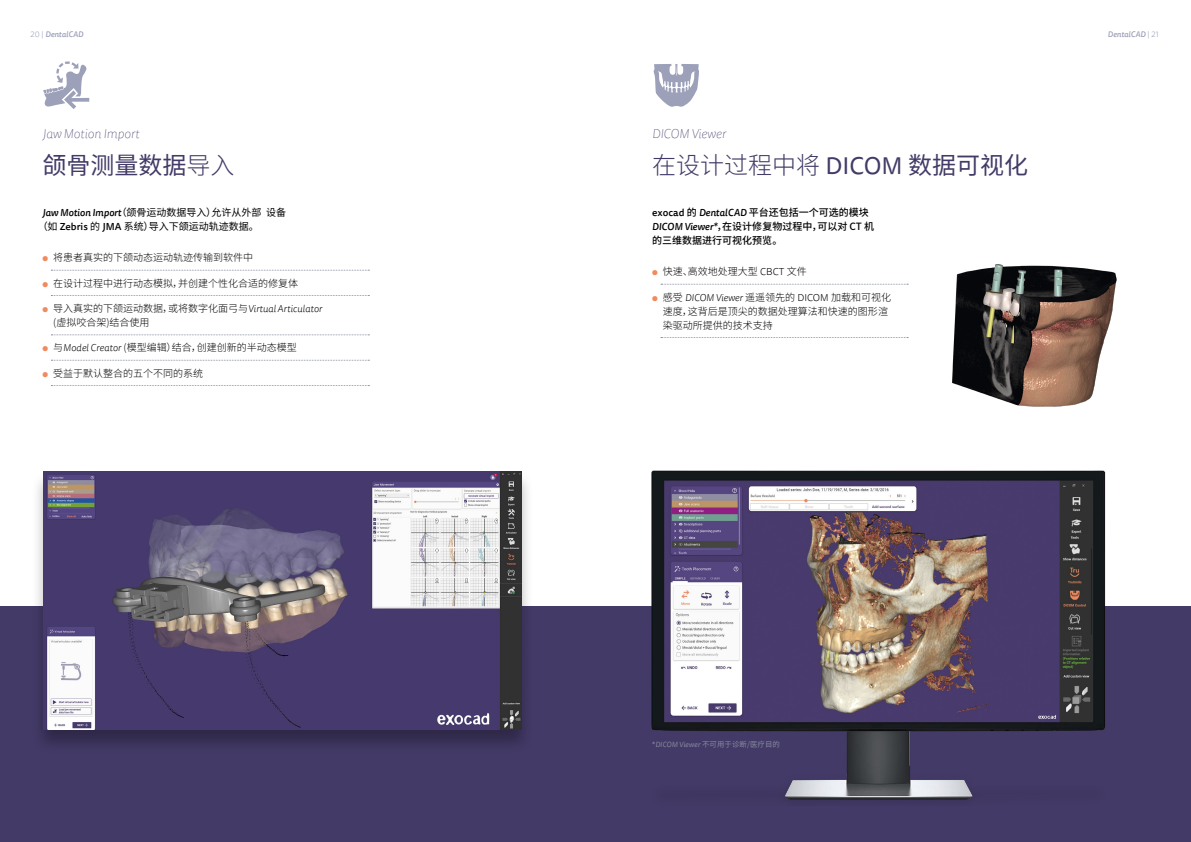
<style>
.page{position:relative;width:1191px;height:842px;background:#fff}
.page>*{position:absolute;margin:0;border:0;box-sizing:border-box;transform-origin:0 0}
.t1{font:300 24px "Source Han Sans CN";color:#433a67}
.t2{font:24px "Source Han Sans CN";color:#433a67}
.t3{font:italic 100 13px "Tisa Sans Pro";color:#433a67}
.t4{font:300 10px/14px "Source Han Sans CN";color:#000}
.t5{font:500 10px/14px "Source Han Sans CN";color:#000}
.t6{font:10px/14px "Source Han Sans CN";color:#000}
.t7{font:italic 500 8px "Tisa Sans Pro";color:#9ca0b9}
.t8{font:italic 7.5px "Tisa Sans Pro";letter-spacing:.01em;color:#868a9e}
.s1{font-weight:300;font-style:normal}
.s2{font-weight:300}
.s3{font-family:"Tisa Sans Pro";font-weight:500;font-style:italic}
.s4{font-family:"Tisa Sans Pro";font-weight:500}
.s5{font-family:"Tisa Sans Pro";color:#f08a5f}
.s6{font-family:"Tisa Sans Pro";font-style:italic}
.s7{font-family:"Tisa Sans Pro";font-weight:400}
.s8{font-weight:400}
.s9{font-family:"Tisa Sans Pro"}
.s10{font-style:normal}
.s11{font-family:"Source Han Sans CN";font-style:normal}
</style>
<div class="page">
<div style="left:0;top:607px;width:1191px;height:235px;background:#433a67"></div>
<img style="left:952px;top:264px;width:165px;height:143px">
<div style="left:31px;top:470px;width:503px;height:283px;background:#000;opacity:.3"></div>
<img style="left:43px;top:472px;width:478px;height:257px">
<svg style="left:43px;top:61px;width:46px;height:48px"></svg>
<svg style="left:653px;top:64px;width:46px;height:43px"></svg>
<img style="left:645px;top:470px;width:480px;height:330px">
<svg style="left:51px;top:270px;width:318px;height:1px"></svg>
<svg style="left:51px;top:295px;width:318px;height:1px"></svg>
<svg style="left:51px;top:335px;width:318px;height:1px"></svg>
<svg style="left:51px;top:360px;width:318px;height:1px"></svg>
<svg style="left:51px;top:385px;width:318px;height:1px"></svg>
<svg style="left:661px;top:284px;width:247px;height:1px"></svg>
<svg style="left:661px;top:337px;width:247px;height:1px"></svg>
<p class="t7" style="left:31px;top:28px;width:54px"><span class="s1">20 |</span> DentalCAD</p>
<p class="t7" style="left:1107px;top:28px;width:53px">DentalCAD <span class="s1">| 21</span></p>
<h2 class="t3" style="left:43px;top:125px;width:98px">Jaw Motion Import</h2>
<h1 class="t2" style="left:43px;top:152px;width:193px">颌骨测量数据<span class="s2">导入</span></h1>
<p class="t6" style="left:38px;top:206px;width:250px;text-indent:5px"><span class="s3">Jaw Motion Import</span>（颌骨运动数据导入）允许从外部 设备（如 <span class="s4">Zebris</span> 的 <span class="s4">JMA</span> 系统）导入下颌运动轨迹数据。</p>
<p class="t4" style="left:43px;top:251px;width:212px"><span class="s5">●</span> 将患者真实的下颌动态运动轨迹传输到软件中</p>
<p class="t4" style="left:43px;top:276px;width:257px"><span class="s5">●</span> 在设计过程中进行动态模拟，并创建个性化合适的修复体</p>
<p class="t4" style="left:53px;top:302px;width:270px;text-indent:-11px"><span class="s5">●</span> 导入真实的下颌运动数据，或将数字化面弓与<span class="s6">Virtual Articulator </span>(虚拟咬合架)结合使用</p>
<p class="t4" style="left:43px;top:341px;width:256px"><span class="s5">●</span> 与<span class="s6">Model Creator</span> (模型编辑）结合，创建创新的半动态模型</p>
<p class="t4" style="left:43px;top:366px;width:162px"><span class="s5">●</span> 受益于默认整合的五个不同的系统</p>
<h2 class="t3" style="left:652px;top:125px;width:76px">DICOM Viewer</h2>
<h1 class="t1" style="left:652px;top:152px;width:377px">在设计过程中将 <span class="s7">DICOM</span> <span class="s8">数据可视化</span></h1>
<p class="t5" style="left:652px;top:206px;width:223px"><span class="s9">exocad</span> 的 <span class="s6">DentalCAD</span> 平台还包括一个可选的模块<br><span class="s6">DICOM Viewer*</span>，在设计修复物过程中，可以对 CT 机的三维数据进行可视化预览。</p>
<p class="t4" style="left:652px;top:265px;width:156px"><span class="s5">●</span> 快速、高效地处理大型 <span class="s9">CBCT</span> 文件</p>
<p class="t4" style="left:663px;top:290px;width:230px;text-indent:-11px"><span class="s5">●</span> 感受 <span class="s6">DICOM Viewer</span> 遥遥领先的 <span class="s9">DICOM</span> 加载和可视化速度，这背后是顶尖的数据处理算法和快速的图形渲染驱动所提供的技术支持</p>
<p class="t8" style="left:652px;top:740px;width:129px"><span class="s10">*</span>DICOM Viewer <span class="s11">不可用于诊断/医疗目的</span></p>
</div>
